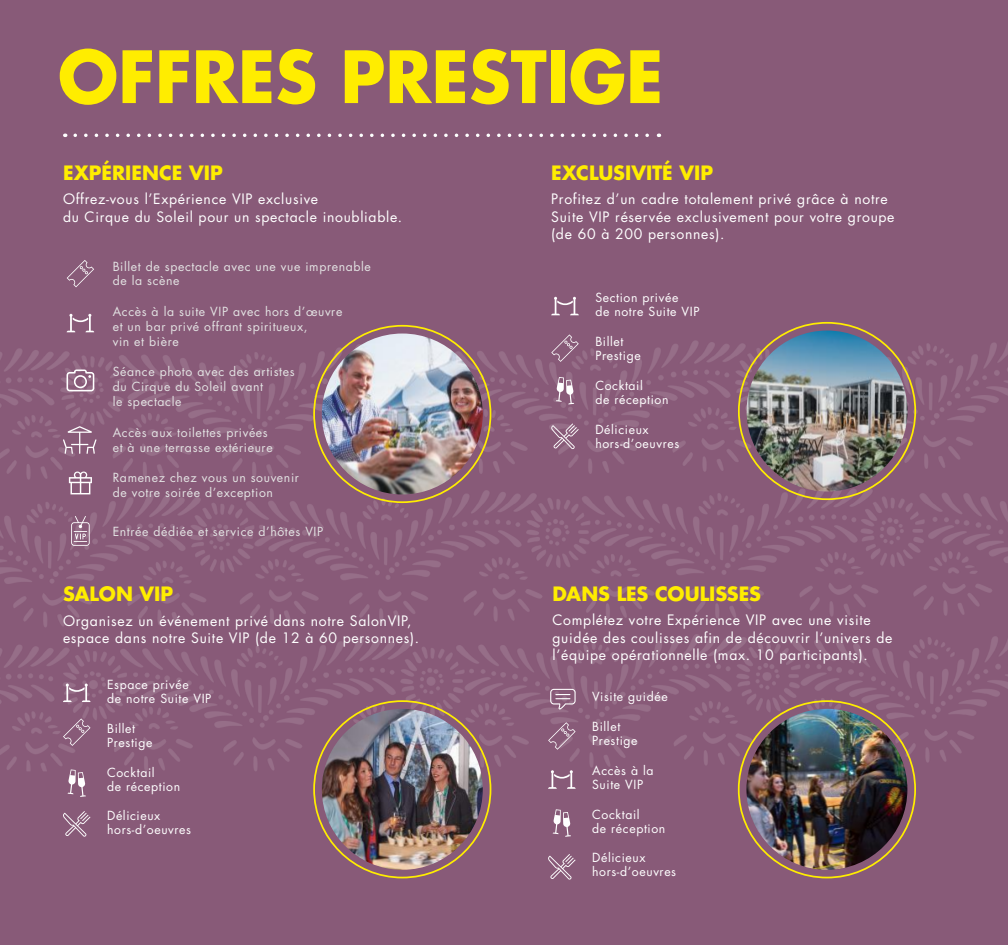
<style>
.page{position:relative;width:1008px;height:945px;background:#fff}
.page>*{position:absolute;margin:0;border:0;box-sizing:border-box;transform-origin:0 0}
.t1{font:700 70px "Futura";color:#ffed00}
.t2{font:700 19.25px "Futura Std";color:#ffed00}
.t3{font:14px/17.5px "Futura Std";letter-spacing:.05em;color:#fff}
.t4{font:14px/17.5px "Futura";letter-spacing:.05em;color:#fff}
.t5{font:12.25px/14.9px "Futura";letter-spacing:.05em;color:#e3e3e3}
.t6{font:12.25px/14px "Futura Std";letter-spacing:.05em;color:#fff}
.t7{font:12.25px "Futura";letter-spacing:.05em;color:#fff}
</style>
<div class="page">
<img style="left:0;top:0;width:1008px;height:945px">
<svg style="left:63px;top:718px;width:28px;height:28px"></svg>
<svg style="left:63px;top:684px;width:28px;height:18px"></svg>
<svg style="left:68px;top:769px;width:18px;height:28px"></svg>
<svg style="left:63px;top:811px;width:28px;height:26px"></svg>
<svg style="left:551px;top:334px;width:28px;height:28px"></svg>
<svg style="left:556px;top:377px;width:18px;height:27px"></svg>
<svg style="left:551px;top:423px;width:28px;height:26px"></svg>
<svg style="left:551px;top:297px;width:28px;height:18px"></svg>
<img style="left:322px;top:334px;width:161px;height:160px;border-radius:80px">
<img style="left:322px;top:709px;width:161px;height:161px;border-radius:80px">
<img style="left:746px;top:709px;width:161px;height:161px;border-radius:80px">
<img style="left:747px;top:331px;width:161px;height:160px;border-radius:80px">
<svg style="left:548px;top:722px;width:28px;height:28px"></svg>
<svg style="left:548px;top:770px;width:28px;height:19px"></svg>
<svg style="left:553px;top:809px;width:18px;height:28px"></svg>
<svg style="left:548px;top:854px;width:28px;height:26px"></svg>
<svg style="left:550px;top:689px;width:26px;height:20px"></svg>
<svg style="left:75px;top:134px;width:584px;height:3px"></svg>
<svg style="left:67px;top:260px;width:27px;height:27px"></svg>
<svg style="left:67px;top:314px;width:27px;height:18px"></svg>
<svg style="left:69px;top:472px;width:23px;height:22px"></svg>
<svg style="left:71px;top:516px;width:19px;height:30px"></svg>
<svg style="left:67px;top:369px;width:27px;height:22px"></svg>
<svg style="left:63px;top:426px;width:33px;height:28px"></svg>
<h1 class="t1" style="left:58px;top:30px;width:607px">OFFRES PRESTIGE</h1>
<h2 class="t2" style="left:63px;top:160px;width:161px">EXPÉRIENCE VIP</h2>
<p class="t3" style="left:63px;top:191px;width:341px">Offrez-vous l’Expérience VIP exclusive<br>du Cirque du Soleil pour un spectacle inoubliable.</p>
<p class="t5" style="left:113px;top:259px;width:260px">Billet de spectacle avec une vue imprenable de la scène</p>
<p class="t5" style="left:113px;top:304px;width:231px">Accès à la suite VIP avec hors d’œuvre et un bar privé offrant spiritueux,<br>vin et bière</p>
<p class="t5" style="left:113px;top:365px;width:183px">Séance photo avec des artistes du Cirque du Soleil avant<br>le spectacle</p>
<p class="t5" style="left:113px;top:425px;width:161px">Accès aux toilettes privées et à une terrasse extérieure</p>
<p class="t5" style="left:113px;top:471px;width:188px">Ramenez chez vous un souvenir de votre soirée d’exception</p>
<p class="t5" style="left:113px;top:524px;width:212px">Entrée dédiée et service d’hôtes VIP</p>
<h2 class="t2" style="left:63px;top:581px;width:112px">SALON VIP</h2>
<p class="t3" style="left:63px;top:612px;width:358px">Organisez un événement privé dans notre SalonVIP, espace dans notre Suite VIP (de 12 à 60 personnes).</p>
<p class="t6" style="left:107px;top:678px;width:106px">Espace privée<br>de notre Suite VIP</p>
<p class="t6" style="left:107px;top:722px;width:47px">Billet<br>Prestige</p>
<p class="t6" style="left:107px;top:765px;width:75px">Cocktail<br>de réception</p>
<p class="t6" style="left:107px;top:809px;width:85px">Délicieux hors-d’oeuvres</p>
<h2 class="t2" style="left:551px;top:160px;width:163px">EXCLUSIVITÉ VIP</h2>
<p class="t3" style="left:551px;top:191px;width:345px">Profitez d’un cadre totalement privé grâce à notre<br>Suite VIP réservée exclusivement pour votre groupe (de 60 à 200 personnes).</p>
<p class="t6" style="left:595px;top:291px;width:106px">Section privée<br>de notre Suite VIP</p>
<p class="t6" style="left:595px;top:335px;width:47px">Billet<br>Prestige</p>
<p class="t6" style="left:595px;top:379px;width:75px">Cocktail<br>de réception</p>
<p class="t6" style="left:595px;top:422px;width:85px">Délicieux hors-d’oeuvres</p>
<h2 class="t2" style="left:553px;top:581px;width:210px">DANS LES COULISSES</h2>
<p class="t4" style="left:553px;top:611px;width:341px">Complétez votre Expérience VIP avec une visite guidée des coulisses afin de découvrir l’univers de l’équipe opérationnelle (max. 10 participants).</p>
<p class="t7" style="left:592px;top:689px;width:77px">Visite guidée</p>
<p class="t6" style="left:592px;top:720px;width:47px">Billet<br>Prestige</p>
<p class="t6" style="left:592px;top:764px;width:63px">Accès à la<br>Suite VIP</p>
<p class="t6" style="left:592px;top:807px;width:75px">Cocktail<br>de réception</p>
<p class="t6" style="left:592px;top:851px;width:85px">Délicieux hors-d’oeuvres</p>
</div>
